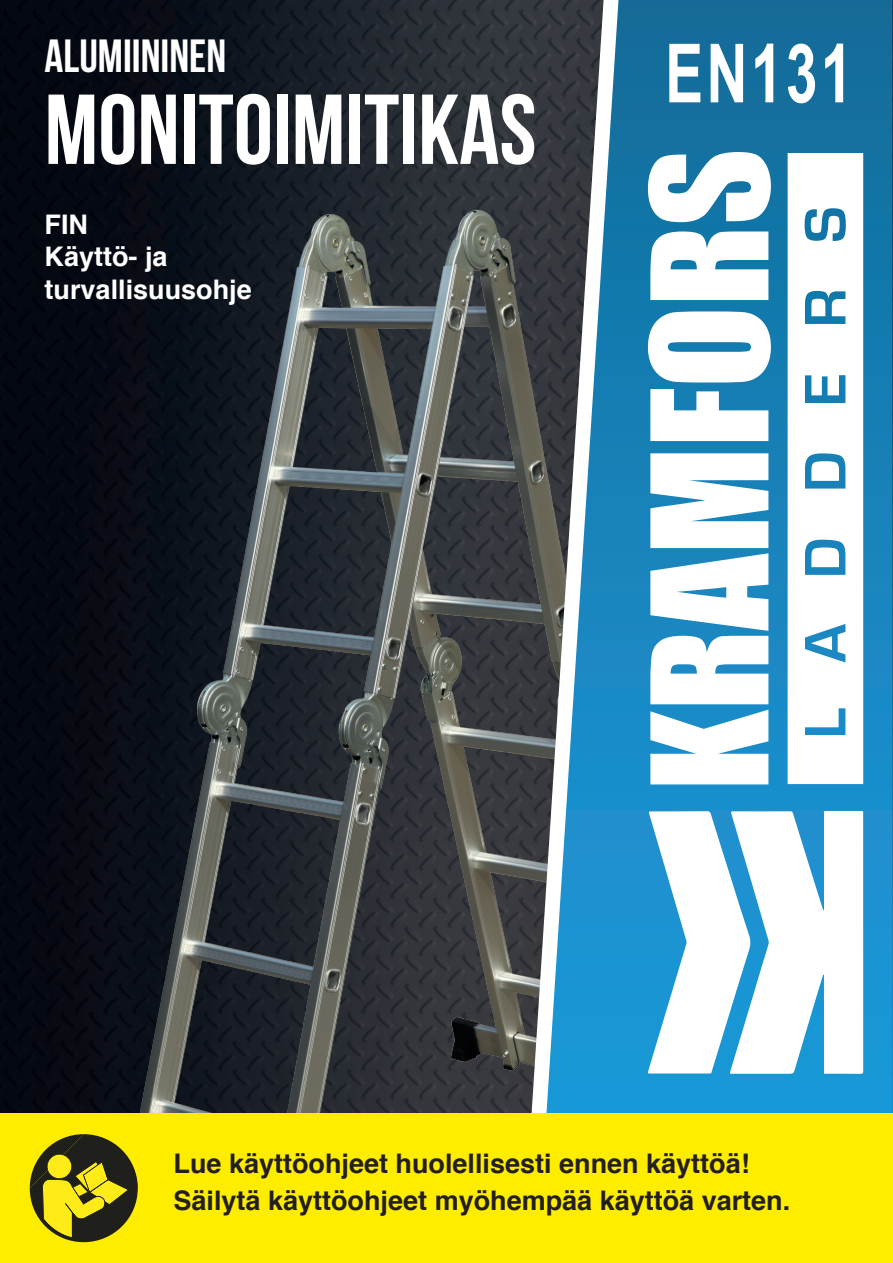
<style>
.page{position:relative;width:893px;height:1263px;background:#fff}
.page>*{position:absolute;margin:0;border:0;box-sizing:border-box;transform-origin:0 0}
.t1{font:99px "Bebas Neue";color:#fff}
.t2{font:46.5px "Bebas Neue";color:#fff}
.t3{font:700 27px/37.8px "Helvetica";color:#231f20}
.t4{font:700 27px/32.4px "Helvetica";color:#fff}
</style>
<div class="page">
<img style="left:0;top:0;width:522px;height:1113px">
<img style="left:119px;top:204px;width:403px;height:909px">
<svg style="left:618px;top:0;width:275px;height:1113px;background:#1881b7"></svg>
<svg style="left:522px;top:0;width:96px;height:1113px;background:#4e788f"></svg>
<div style="left:0;top:1113px;width:893px;height:150px;background:#ffed00"></div>
<svg style="left:30px;top:1134px;width:108px;height:108px"></svg>
<svg style="left:647px;top:811px;width:216px;height:263px"></svg>
<svg style="left:650px;top:710px;width:118px;height:74px"></svg>
<svg style="left:650px;top:453px;width:118px;height:251px"></svg>
<svg style="left:650px;top:389px;width:118px;height:52px"></svg>
<svg style="left:648px;top:311px;width:123px;height:71px"></svg>
<svg style="left:650px;top:231px;width:118px;height:69px"></svg>
<svg style="left:648px;top:152px;width:123px;height:70px"></svg>
<svg style="left:788px;top:153px;width:75px;height:631px"></svg>
<svg style="left:669px;top:44px;width:174px;height:59px"></svg>
<h2 class="t2" style="left:45px;top:31px;width:183px">ALUMIININEN</h2>
<h1 class="t1" style="left:45px;top:75px;width:493px">MONITOIMITIKAS</h1>
<p class="t4" style="left:45px;top:209px;width:209px">FIN<br>Käyttö- ja turvallisuusohje</p>
<p class="t3" style="left:174px;top:1144px;width:618px">Lue käyttöohjeet huolellisesti ennen käyttöä!<br>Säilytä käyttöohjeet myöhempää käyttöä varten.</p>
</div>
